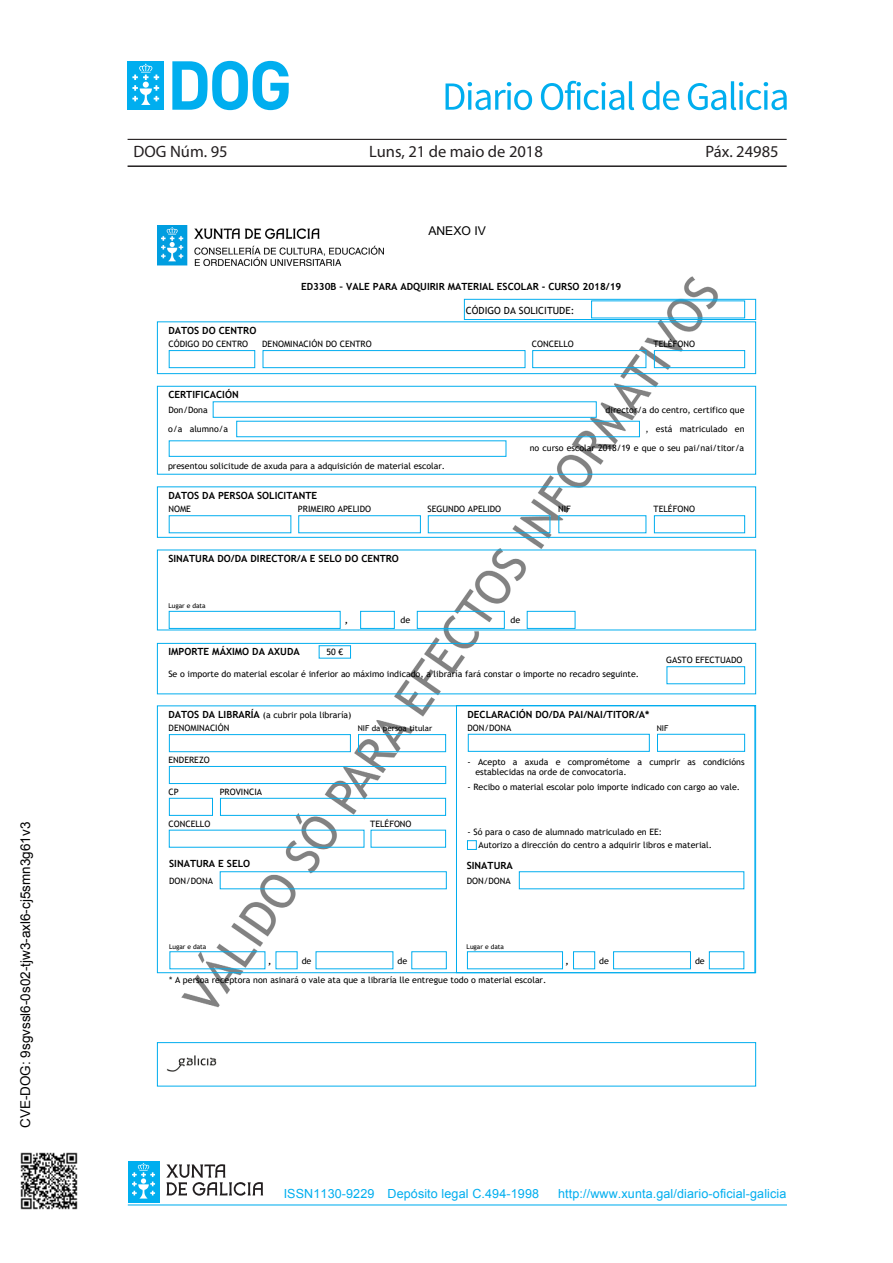
<style>
.page{position:relative;width:893px;height:1263px;background:#fff}
.page>*{position:absolute;margin:0;border:0;box-sizing:border-box;transform-origin:0 0}
.t1{font:16.5px "Myriad Pro";color:#231f20}
.t2{font:13.5px "Arial";color:#000}
.t3{font:12.6px "Arial";letter-spacing:.01em;color:#00aeef}
.t4{font:12px "Arial";color:#000}
.t5{font:700 9.9px "Trebuchet MS";color:#000}
.t6{font:9.9px "Trebuchet MS";color:#000}
.t7{font:8.7px/18.6px "Trebuchet MS";color:#000}
.t8{font:700 8.7px "Trebuchet MS";color:#000}
.t9{font:7.95px "Trebuchet MS";color:#000}
.t10{font:6.6px "Trebuchet MS";color:#000}
.s1{color:#fff}
.s2{font-weight:700;font-size:9.9px}
</style>
<div class="page">
<hr style="left:128px;top:139px;width:659px;height:1px;background:#231f20">
<hr style="left:128px;top:165px;width:659px;height:2px;background:#231f20">
<div style="left:128px;top:61px;width:36px;height:49px;background:#00aeef"></div>
<svg style="left:132px;top:64px;width:27px;height:41px"></svg>
<svg style="left:172px;top:61px;width:117px;height:49px"></svg>
<hr style="left:128px;top:1204px;width:659px;height:1px;background:#00aeef">
<div style="left:128px;top:1161px;width:31px;height:42px;background:#00aeef"></div>
<svg style="left:132px;top:1163px;width:23px;height:35px"></svg>
<svg style="left:166px;top:1164px;width:97px;height:32px"></svg>
<svg style="left:446px;top:82px;width:86px;height:28px"></svg>
<svg style="left:541px;top:81px;width:93px;height:29px"></svg>
<svg style="left:642px;top:81px;width:37px;height:29px"></svg>
<svg style="left:688px;top:81px;width:99px;height:29px"></svg>
<img style="left:157px;top:247px;width:599px;height:761px">
<img style="left:157px;top:226px;width:226px;height:40px">
<div style="left:157px;top:1042px;width:599px;height:44px;border:1px solid #00adee"></div>
<img style="left:166px;top:1055px;width:51px;height:17px">
<div style="left:464px;top:299px;width:292px;height:21px;border:1px solid #00adef"></div>
<div style="left:157px;top:322px;width:599px;height:52px;border:1px solid #00adee"></div>
<div style="left:169px;top:350px;width:86px;height:18px;border:1px solid #00adef"></div>
<div style="left:263px;top:350px;width:262px;height:18px;border:1px solid #00adef"></div>
<div style="left:532px;top:350px;width:114px;height:18px;border:1px solid #00adef"></div>
<div style="left:654px;top:350px;width:91px;height:18px;border:1px solid #00adef"></div>
<div style="left:157px;top:386px;width:599px;height:88px;border:1px solid #00adee"></div>
<div style="left:213px;top:401px;width:384px;height:17px;border:1px solid #00adef"></div>
<div style="left:169px;top:440px;width:337px;height:17px;border:1px solid #00adef"></div>
<div style="left:157px;top:487px;width:599px;height:51px;border:1px solid #00adee"></div>
<div style="left:169px;top:515px;width:122px;height:18px;border:1px solid #00adef"></div>
<div style="left:298px;top:515px;width:123px;height:18px;border:1px solid #00adef"></div>
<div style="left:428px;top:515px;width:122px;height:18px;border:1px solid #00adef"></div>
<div style="left:559px;top:515px;width:87px;height:18px;border:1px solid #00adef"></div>
<div style="left:654px;top:515px;width:91px;height:18px;border:1px solid #00adef"></div>
<div style="left:169px;top:611px;width:171px;height:18px;border:1px solid #00adef"></div>
<div style="left:360px;top:611px;width:35px;height:18px;border:1px solid #00adef"></div>
<div style="left:417px;top:611px;width:88px;height:18px;border:1px solid #00adef"></div>
<div style="left:527px;top:611px;width:48px;height:18px;border:1px solid #00adef"></div>
<div style="left:157px;top:643px;width:599px;height:51px;border:1px solid #00adee"></div>
<div style="left:667px;top:666px;width:78px;height:18px;border:1px solid #00adef"></div>
<div style="left:319px;top:645px;width:32px;height:13px;border:1px solid #00adef"></div>
<div style="left:169px;top:734px;width:182px;height:18px;border:1px solid #00adef"></div>
<div style="left:358px;top:734px;width:88px;height:18px;border:1px solid #00adef"></div>
<div style="left:169px;top:766px;width:277px;height:18px;border:1px solid #00adef"></div>
<div style="left:169px;top:798px;width:44px;height:18px;border:1px solid #00adef"></div>
<div style="left:220px;top:798px;width:226px;height:18px;border:1px solid #00adee"></div>
<div style="left:573px;top:951px;width:22px;height:18px;border:1px solid #00adef"></div>
<div style="left:456px;top:705px;width:300px;height:268px;border:1px solid #00adee"></div>
<div style="left:468px;top:734px;width:182px;height:18px;border:1px solid #00adef"></div>
<div style="left:657px;top:734px;width:88px;height:18px;border:1px solid #00adef"></div>
<div style="left:467px;top:840px;width:10px;height:10px;border:1px solid #00adee"></div>
<img style="left:20px;top:1152px;width:58px;height:58px">
<h2 class="t2" style="left:20px;top:1128px;width:307px;rotate:-90deg">CVE-DOG: 9sgvssl6-0s02-tjw3-axl6-cj5smn3g61v3</h2>
<h1 class="t1" style="left:134px;top:141px;width:96px">DOG Núm. 95</h1>
<h1 class="t1" style="left:369px;top:141px;width:175px">Luns, 21 de maio de 2018</h1>
<h1 class="t1" style="left:705px;top:141px;width:75px">Páx. 24985</h1>
<p class="t4" style="left:428px;top:223px;width:59px">ANEXO IV</p>
<p class="t5" style="left:301px;top:280px;width:322px">ED330B – VALE PARA ADQUIRIR MATERIAL ESCOLAR - CURSO 2018/19</p>
<p class="t6" style="left:466px;top:304px;width:110px">CÓDIGO DA SOLICITUDE:</p>
<p class="t5" style="left:168px;top:324px;width:89px">DATOS DO CENTRO</p>
<p class="t7" style="left:168px;top:335px;width:81px">CÓDIGO DO CENTRO</p>
<p class="t7" style="left:262px;top:335px;width:111px">DENOMINACIÓN DO CENTRO</p>
<p class="t7" style="left:532px;top:335px;width:43px">CONCELLO</p>
<p class="t7" style="left:654px;top:335px;width:43px">TELÉFONO</p>
<p class="t5" style="left:168px;top:388px;width:72px">CERTIFICACIÓN</p>
<p class="t7" style="left:168px;top:401px;width:41px">Don/Dona</p>
<p class="t7" style="left:606px;top:401px;width:140px">director/a do centro, certifico que</p>
<p class="t7" style="left:168px;top:420px;width:61px">o/a alumno/a</p>
<p class="t7" style="left:511px;top:420px;width:235px;text-align:right">, está matriculado en<br><span class="s1">____</span>no curso escolar 2018/19 e que o seu pai/nai/titor/a</p>
<p class="t7" style="left:168px;top:457px;width:279px">presentou solicitude de axuda para a adquisición de material escolar.</p>
<p class="t5" style="left:168px;top:489px;width:150px">DATOS DA PERSOA SOLICITANTE</p>
<p class="t7" style="left:168px;top:500px;width:24px">NOME</p>
<p class="t7" style="left:298px;top:500px;width:75px">PRIMEIRO APELIDO</p>
<p class="t7" style="left:427px;top:500px;width:75px">SEGUNDO APELIDO</p>
<p class="t7" style="left:558px;top:500px;width:14px">NIF</p>
<p class="t7" style="left:654px;top:500px;width:43px">TELÉFONO</p>
<p class="t5" style="left:168px;top:552px;width:232px">SINATURA DO/DA DIRECTOR/A E SELO DO CENTRO</p>
<p class="t10" style="left:168px;top:602px;width:39px">Lugar e data</p>
<p class="t8" style="left:345px;top:615px;width:5px">,</p>
<p class="t7" style="left:401px;top:611px;width:11px">de</p>
<p class="t7" style="left:510px;top:611px;width:11px">de</p>
<p class="t5" style="left:168px;top:646px;width:133px">IMPORTE MÁXIMO DA AXUDA</p>
<p class="t7" style="left:168px;top:665px;width:472px">Se o importe do material escolar é inferior ao máximo indicado, a libraría fará constar o importe no recadro seguinte.</p>
<p class="t7" style="left:327px;top:642px;width:18px">50 €</p>
<p class="t7" style="left:666px;top:651px;width:78px">GASTO EFECTUADO</p>
<p class="t7" style="left:168px;top:708px;width:184px;line-height:13.4px"><span class="s2">DATOS DA LIBRARÍA</span> (a cubrir pola libraría)<br>DENOMINACIÓN</p>
<p class="t9" style="left:358px;top:723px;width:76px">NIF da persoa titular</p>
<p class="t7" style="left:169px;top:751px;width:43px">ENDEREZO</p>
<p class="t7" style="left:169px;top:782px;width:12px">CP</p>
<p class="t7" style="left:220px;top:782px;width:44px">PROVINCIA</p>
<p class="t7" style="left:168px;top:814px;width:43px">CONCELLO</p>
<p class="t7" style="left:370px;top:814px;width:43px">TELÉFONO</p>
<p class="t5" style="left:467px;top:708px;width:184px">DECLARACIÓN DO/DA PAI/NAI/TITOR/A*</p>
<p class="t7" style="left:467px;top:718px;width:45px">DON/DONA</p>
<p class="t9" style="left:657px;top:723px;width:13px">NIF</p>
<p class="t7" style="left:475px;top:756px;width:271px;line-height:10.5px;text-indent:-8px">- Acepto a axuda e comprométome a cumprir as condicións establecidas na orde de convocatoria.</p>
<p class="t7" style="left:467px;top:778px;width:274px">- Recibo o material escolar polo importe indicado con cargo ao vale.</p>
<p class="t7" style="left:478px;top:825px;width:235px;line-height:12.8px;text-indent:-11px">- Só para o caso de alumnado matriculado en EE:<br>Autorizo a dirección do centro a adquirir libros e material.</p>
<p class="t5" style="left:169px;top:857px;width:83px">SINATURA E SELO</p>
<p class="t7" style="left:169px;top:872px;width:45px">DON/DONA</p>
<p class="t5" style="left:467px;top:859px;width:48px">SINATURA</p>
<p class="t7" style="left:467px;top:872px;width:45px">DON/DONA</p>
<p class="t10" style="left:169px;top:942px;width:39px">Lugar e data</p>
<p class="t10" style="left:467px;top:942px;width:39px">Lugar e data</p>
<p class="t8" style="left:268px;top:955px;width:5px">,</p>
<p class="t7" style="left:302px;top:951px;width:11px">de</p>
<p class="t7" style="left:397px;top:951px;width:11px">de</p>
<p class="t8" style="left:566px;top:955px;width:5px">,</p>
<p class="t7" style="left:599px;top:951px;width:11px">de</p>
<p class="t7" style="left:695px;top:951px;width:11px">de</p>
<p class="t7" style="left:169px;top:970px;width:379px">* A persoa receptora non asinará o vale ata que a libraría lle entregue todo o material escolar.</p>
<h3 class="t3" style="left:284px;top:1185px;width:257px">ISSN1130-9229 Depósito legal C.494-1998</h3>
<h3 class="t3" style="left:558px;top:1185px;width:230px">http://www.xunta.gal/diario-oficial-galicia</h3>
</div>
